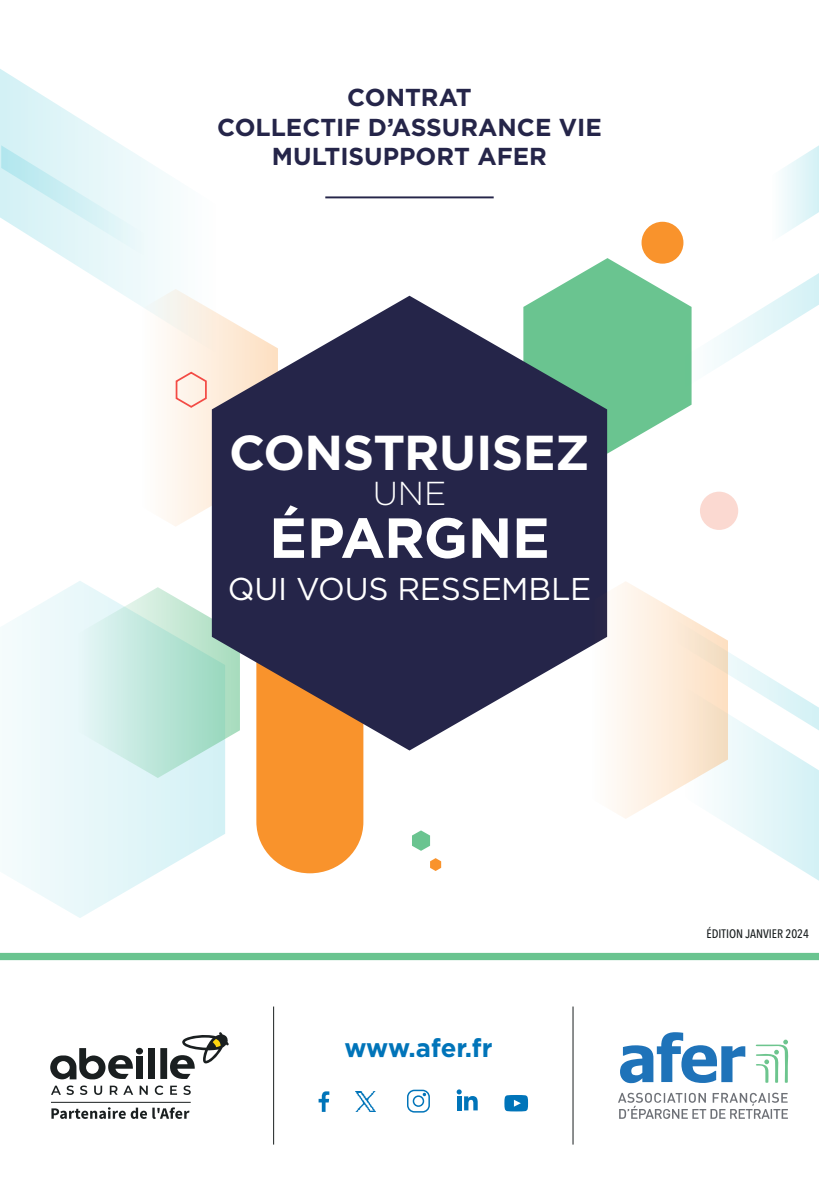
<style>
.page{position:relative;width:819px;height:1191px;background:#fff}
.page>*{position:absolute;margin:0;border:0;box-sizing:border-box;transform-origin:0 0}
.t1{font:700 56.35px "Gotham";letter-spacing:-.01em;color:#fff}
.t2{font:700 49px "Gotham";letter-spacing:-.01em;color:#fff}
.t3{font:300 33.25px "Gotham";color:#fff}
.t4{font:31.5px "Gotham";letter-spacing:-.005em;color:#fff}
.t5{font:700 25.72px "Gotham";letter-spacing:-.005em;color:#0074b9}
.t6{font:700 24.5px/29.4px "Gotham";color:#252549;text-align:center}
.t7{font:500 condensed 12.25px "Avenir Next LT Pro";color:#1a1f20}
</style>
<div class="page">
<svg style="left:2px;top:580px;width:223px;height:338px;fill:#eef9fb"></svg>
<svg style="left:76px;top:587px;width:149px;height:191px;background:#ccece3"></svg>
<div style="left:0;top:953px;width:819px;height:7px;background:#6ac490"></div>
<svg style="left:256px;top:750px;width:107px;height:123px;background:#f99c3e"></svg>
<div style="left:700px;top:491px;width:38px;height:39px;background:#fbd9d1;border-radius:50%"></div>
<div style="left:641px;top:222px;width:42px;height:42px;background:#f9932c;border-radius:50%"></div>
<svg style="left:542px;top:258px;width:277px;height:195px"></svg>
<svg style="left:0;top:69px;width:170px;height:220px"></svg>
<svg style="left:1px;top:145px;width:146px;height:113px;background:#e1f5f8"></svg>
<svg style="left:721px;top:652px;width:98px;height:228px"></svg>
<svg style="left:782px;top:145px;width:37px;height:90px"></svg>
<svg style="left:115px;top:289px;width:97px;height:238px"></svg>
<svg style="left:412px;top:830px;width:18px;height:21px"></svg>
<svg style="left:175px;top:370px;width:33px;height:39px"></svg>
<svg style="left:430px;top:858px;width:11px;height:13px"></svg>
<hr style="left:325px;top:196px;width:168px;height:2px;background:#252549">
<svg style="left:212px;top:296px;width:395px;height:454px;background:#4d4e63"></svg>
<hr style="left:273px;top:1006px;width:1px;height:138px;background:#1a1f20">
<hr style="left:572px;top:1006px;width:1px;height:138px;background:#1a1f20">
<svg style="left:456px;top:1089px;width:21px;height:21px"></svg>
<svg style="left:318px;top:1091px;width:11px;height:20px"></svg>
<svg style="left:407px;top:1089px;width:23px;height:24px"></svg>
<svg style="left:504px;top:1095px;width:24px;height:16px"></svg>
<svg style="left:51px;top:1085px;width:10px;height:9px"></svg>
<svg style="left:67px;top:1085px;width:7px;height:10px"></svg>
<svg style="left:80px;top:1085px;width:7px;height:10px"></svg>
<svg style="left:94px;top:1085px;width:8px;height:10px"></svg>
<svg style="left:110px;top:1085px;width:23px;height:9px"></svg>
<svg style="left:140px;top:1085px;width:8px;height:9px"></svg>
<svg style="left:155px;top:1085px;width:8px;height:10px"></svg>
<svg style="left:170px;top:1085px;width:7px;height:9px"></svg>
<svg style="left:183px;top:1085px;width:8px;height:10px"></svg>
<svg style="left:50px;top:1048px;width:83px;height:31px"></svg>
<div style="left:136px;top:1056px;width:7px;height:23px;background:#1a1f20"></div>
<div style="left:136px;top:1047px;width:7px;height:7px;background:#1a1f20;border-radius:50%"></div>
<div style="left:148px;top:1048px;width:7px;height:31px;background:#1a1f20"></div>
<div style="left:160px;top:1048px;width:7px;height:31px;background:#1a1f20"></div>
<svg style="left:170px;top:1032px;width:59px;height:47px"></svg>
<hr style="left:51px;top:1102px;width:140px;height:1px;background:#1a1f20">
<svg style="left:51px;top:1107px;width:138px;height:12px"></svg>
<svg style="left:620px;top:1032px;width:125px;height:51px"></svg>
<svg style="left:755px;top:1039px;width:33px;height:44px"></svg>
<svg style="left:618px;top:1092px;width:169px;height:27px"></svg>
<svg style="left:523px;top:581px;width:205px;height:238px"></svg>
<img style="left:356px;top:1091px;width:20px;height:20px">
<p class="t6" style="left:217px;top:82px;width:386px">CONTRAT<br>COLLECTIF D’ASSURANCE VIE<br>MULTISUPPORT AFER</p>
<h2 class="t2" style="left:229px;top:424px;width:362px">CONSTRUISEZ</h2>
<h3 class="t3" style="left:372px;top:475px;width:75px">UNE</h3>
<h1 class="t1" style="left:269px;top:505px;width:282px">ÉPARGNE</h1>
<p class="t4" style="left:228px;top:568px;width:365px">QUI VOUS RESSEMBLE</p>
<p class="t5" style="left:344px;top:1033px;width:150px">www.afer.fr</p>
<p class="t7" style="left:706px;top:926px;width:104px">ÉDITION JANVIER 2024</p>
</div>
